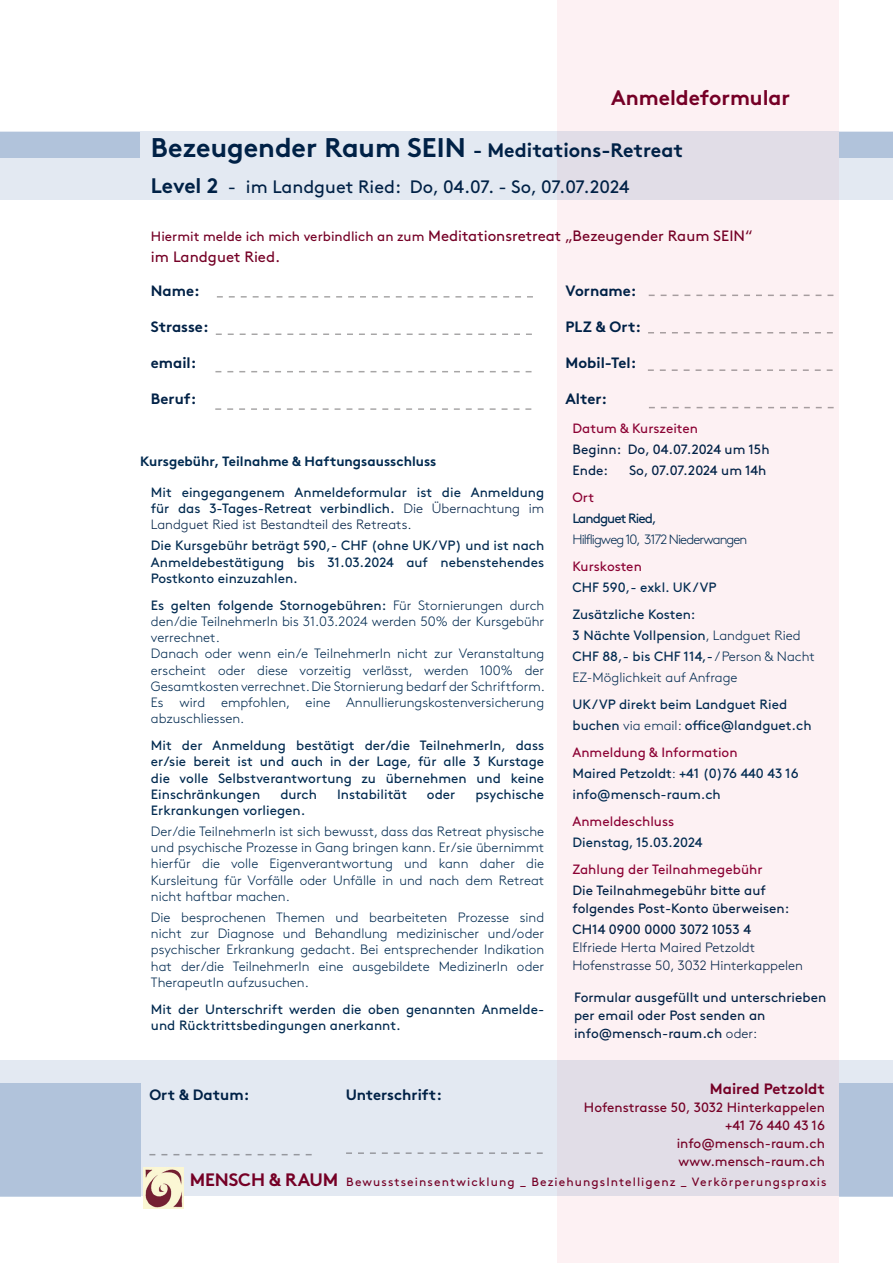
<style>
.page{position:relative;width:893px;height:1263px;background:#fff}
.page>*{position:absolute;margin:0;border:0;box-sizing:border-box;transform-origin:0 0}
.t1{font:700 21px "Brown";color:#750026}
.t2{font:700 19.5px "Brown";color:#002146}
.t3{font:18px "Brown";color:#002146}
.t4{font:15px "Brown";color:#750026}
.t5{font:700 15px "Brown";color:#002146}
.t6{font:700 15px "Brown";color:#750026}
.t7{font:300 13.5px/16.2px "Brown";color:#002a50;text-align:justify}
.t8{font:13.5px/16.2px "Brown";color:#002a50;text-align:justify}
.t9{font:13.5px/18px "Brown";color:#002146}
.t10{font:13.5px "Brown";color:#8b0133}
.t11{font:13.5px "Brown";color:#750026}
.t12{font:300 13.5px "Brown";color:#002146}
.t13{font:700 13.5px "Brown";color:#002a50}
.t14{font:300 13.5px "Brown";letter-spacing:-.07em;color:#002a50}
.t15{font:13.5px "Brown";letter-spacing:-.07em;color:#002a50}
.t16{font:12px "Brown";letter-spacing:.09em;color:#750026}
.s1{font-size:27px}
.s2{font-weight:700;font-size:21px}
.s3{font-size:13.5px}
.s4{font-weight:300}
.s5{font-weight:300;color:#002146}
.s6{font-weight:400}
.s7{font-weight:700;font-size:18px}
</style>
<div class="page">
<div style="left:557px;top:0;width:282px;height:1263px;background:#fdf1f3"></div>
<div style="left:0;top:132px;width:893px;height:68px;background:#e3e9f2"></div>
<div style="left:0;top:132px;width:140px;height:26px;background:#b1c3db"></div>
<div style="left:839px;top:132px;width:54px;height:25px;background:#b1c3db"></div>
<div style="left:0;top:1060px;width:893px;height:136px;background:#e3e9f2"></div>
<div style="left:0;top:1083px;width:140px;height:113px;background:#b1c3db"></div>
<div style="left:839px;top:1083px;width:54px;height:113px;background:#b1c3db"></div>
<svg style="left:217px;top:296px;width:316px;height:2px"></svg>
<svg style="left:649px;top:295px;width:184px;height:1px"></svg>
<svg style="left:216px;top:333px;width:316px;height:2px"></svg>
<svg style="left:648px;top:332px;width:185px;height:1px"></svg>
<svg style="left:215px;top:371px;width:316px;height:1px"></svg>
<svg style="left:648px;top:369px;width:185px;height:2px"></svg>
<svg style="left:649px;top:407px;width:185px;height:1px"></svg>
<svg style="left:215px;top:408px;width:316px;height:2px"></svg>
<img style="left:143px;top:1168px;width:41px;height:41px">
<svg style="left:149px;top:1154px;width:163px;height:1px"></svg>
<svg style="left:346px;top:1152px;width:197px;height:2px"></svg>
<p class="t1" style="left:611px;top:80px;width:180px">Anmeldeformular</p>
<p class="t2" style="left:151px;top:134px;width:534px"><span class="s1">Bezeugender Raum SEIN</span> - Meditations-Retreat</p>
<p class="t3" style="left:151px;top:173px;width:480px"><span class="s2">Level 2</span> - im Landguet Ried: Do, 04.07. - So, 07.07.2024</p>
<p class="t4" style="left:151px;top:224px;width:603px"><span class="s3">Hiermit melde ich mich verbindlich an zum</span> Meditationsretreat „Bezeugender Raum SEIN“</p>
<p class="t4" style="left:151px;top:245px;width:131px">im Landguet Ried.</p>
<p class="t5" style="left:151px;top:278px;width:50px">Name:</p>
<p class="t5" style="left:151px;top:314px;width:59px">Strasse:</p>
<p class="t5" style="left:151px;top:350px;width:47px">email:</p>
<p class="t5" style="left:151px;top:386px;width:47px">Beruf:</p>
<p class="t5" style="left:566px;top:278px;width:72px">Vorname:</p>
<p class="t5" style="left:566px;top:314px;width:77px">PLZ &amp; Ort:</p>
<p class="t5" style="left:566px;top:350px;width:72px">Mobil-Tel:</p>
<p class="t5" style="left:566px;top:386px;width:43px">Alter:</p>
<p class="t10" style="left:572px;top:418px;width:127px">Datum &amp; Kurszeiten</p>
<p class="t9" style="left:572px;top:439px;width:199px">Beginn: Do, 04.07.2024 um 15h</p>
<p class="t9" style="left:572px;top:460px;width:37px">Ende:</p>
<p class="t9" style="left:629px;top:460px;width:139px">So, 07.07.2024 um 14h</p>
<p class="t10" style="left:572px;top:487px;width:23px">Ort</p>
<p class="t15" style="left:572px;top:508px;width:86px">Landguet Ried,</p>
<p class="t14" style="left:572px;top:529px;width:176px">Hilfligweg 10, 3172 Niederwangen</p>
<p class="t10" style="left:572px;top:556px;width:71px">Kurskosten</p>
<p class="t8" style="left:572px;top:578px;width:146px">CHF 590,- exkl. UK / VP</p>
<p class="t8" style="left:572px;top:605px;width:124px">Zusätzliche Kosten:</p>
<p class="t8" style="left:572px;top:626px;width:230px">3 Nächte Vollpension<span class="s4">, Landguet Ried</span></p>
<p class="t8" style="left:572px;top:647px;width:244px">CHF 88,- bis CHF 114,- <span class="s4">/ Person &amp; Nacht</span></p>
<p class="t7" style="left:572px;top:668px;width:167px">EZ-Möglichkeit auf Anfrage</p>
<p class="t8" style="left:572px;top:695px;width:216px">UK/VP direkt beim Landguet Ried</p>
<p class="t8" style="left:572px;top:716px;width:241px">buchen <span class="s4">via email:</span> office@landguet.ch</p>
<p class="t10" style="left:572px;top:742px;width:167px">Anmeldung &amp; Information</p>
<p class="t8" style="left:572px;top:764px;width:228px">Maired Petzoldt<span class="s4">:</span> +41 (0)76 440 43 16</p>
<p class="t8" style="left:572px;top:785px;width:150px">info@mensch-raum.ch</p>
<p class="t10" style="left:572px;top:811px;width:103px">Anmeldeschluss</p>
<p class="t8" style="left:572px;top:833px;width:131px">Dienstag, 15.03.2024</p>
<p class="t10" style="left:572px;top:859px;width:192px">Zahlung der Teilnahmegebühr</p>
<p class="t9" style="left:572px;top:880px;width:218px">Die Teilnahmegebühr bitte auf folgendes Post-Konto überweisen:</p>
<p class="t9" style="left:572px;top:919px;width:180px">CH14 0900 0000 3072 1053 4</p>
<p class="t12" style="left:572px;top:937px;width:184px">Elfriede Herta Maired Petzoldt</p>
<p class="t12" style="left:572px;top:955px;width:232px">Hofenstrasse 50, 3032 Hinterkappelen</p>
<p class="t13" style="left:140px;top:451px;width:298px">Kursgebühr, Teilnahme &amp; Haftungsausschluss</p>
<p class="t8" style="left:151px;top:483px;width:395px">Mit eingegangenem Anmeldeformular ist die Anmeldung für das 3-Tages-Retreat verbindlich. <span class="s5">Die Übernachtung im Landguet Ried ist Bestandteil des Retreats.</span></p>
<p class="t8" style="left:151px;top:536px;width:395px">Die Kursgebühr beträgt 590,- CHF (ohne UK/VP) und ist nach Anmeldebestätigung bis 31.03.2024 auf nebenstehendes Postkonto einzuzahlen.</p>
<p class="t7" style="left:151px;top:596px;width:395px"><span class="s6">Es gelten folgende Stornogebühren:</span> Für Stornierungen durch den/die TeilnehmerIn bis 31.03.2024 werden 50% der Kursgebühr verrechnet.</p>
<p class="t7" style="left:151px;top:645px;width:395px">Danach oder wenn ein/e TeilnehmerIn nicht zur Veranstaltung erscheint oder diese vorzeitig verlässt, werden 100% der Gesamtkosten verrechnet. Die Stornierung bedarf der Schriftform.</p>
<p class="t7" style="left:151px;top:693px;width:395px">Es wird empfohlen, eine Annullierungskostenversicherung abzuschliessen.</p>
<p class="t8" style="left:151px;top:736px;width:395px">Mit der Anmeldung bestätigt der/die TeilnehmerIn, dass er/sie bereit ist und auch in der Lage, für alle 3 Kurstage die volle Selbstverantwortung zu übernehmen und keine Einschränkungen</p>
<p class="t8" style="left:280px;top:785px;width:38px">durch</p>
<p class="t8" style="left:337px;top:785px;width:71px">Instabilität</p>
<p class="t8" style="left:427px;top:785px;width:30px">oder</p>
<p class="t8" style="left:475px;top:785px;width:70px">psychische</p>
<p class="t8" style="left:151px;top:801px;width:156px">Erkrankungen vorliegen.</p>
<p class="t7" style="left:151px;top:822px;width:395px">Der/die TeilnehmerIn ist sich bewusst, dass das Retreat physische und psychische Prozesse in Gang bringen kann. Er/sie übernimmt hierfür die volle Eigenverantwortung und kann daher die Kursleitung für Vorfälle oder Unfälle in und nach dem Retreat nicht haftbar machen.</p>
<p class="t7" style="left:151px;top:908px;width:395px">Die besprochenen Themen und bearbeiteten Prozesse sind nicht zur Diagnose und Behandlung medizinischer und/oder psychischer Erkrankung gedacht. Bei entsprechender Indikation hat der/die TeilnehmerIn eine ausgebildete MedizinerIn oder TherapeutIn aufzusuchen.</p>
<p class="t8" style="left:151px;top:1000px;width:395px">Mit der Unterschrift werden die oben genannten Anmelde&shy;und Rücktrittsbedingungen anerkannt.</p>
<p class="t9" style="left:574px;top:987px;width:254px">Formular ausgefüllt und unterschrieben per email oder Post senden an</p>
<p class="t9" style="left:574px;top:1023px;width:185px">info@mensch-raum.ch <span class="s4">oder:</span></p>
<p class="t5" style="left:149px;top:1082px;width:101px">Ort &amp; Datum:</p>
<p class="t5" style="left:346px;top:1082px;width:98px">Unterschrift:</p>
<p class="t6" style="left:710px;top:1076px;width:116px">Maired Petzoldt</p>
<p class="t11" style="left:584px;top:1096px;width:242px">Hofenstrasse 50, 3032 Hinterkappelen</p>
<p class="t11" style="left:725px;top:1114px;width:101px">+41 76 440 43 16</p>
<p class="t11" style="left:677px;top:1132px;width:150px">info@mensch-raum.ch</p>
<p class="t11" style="left:678px;top:1150px;width:148px">www.mensch-raum.ch</p>
<p class="t16" style="left:190px;top:1172px;width:638px"><span class="s7">MENSCH &amp; RAUM</span> Bewusstseinsentwicklung _ BeziehungsIntelligenz _ Verkörperungspraxis</p>
</div>
